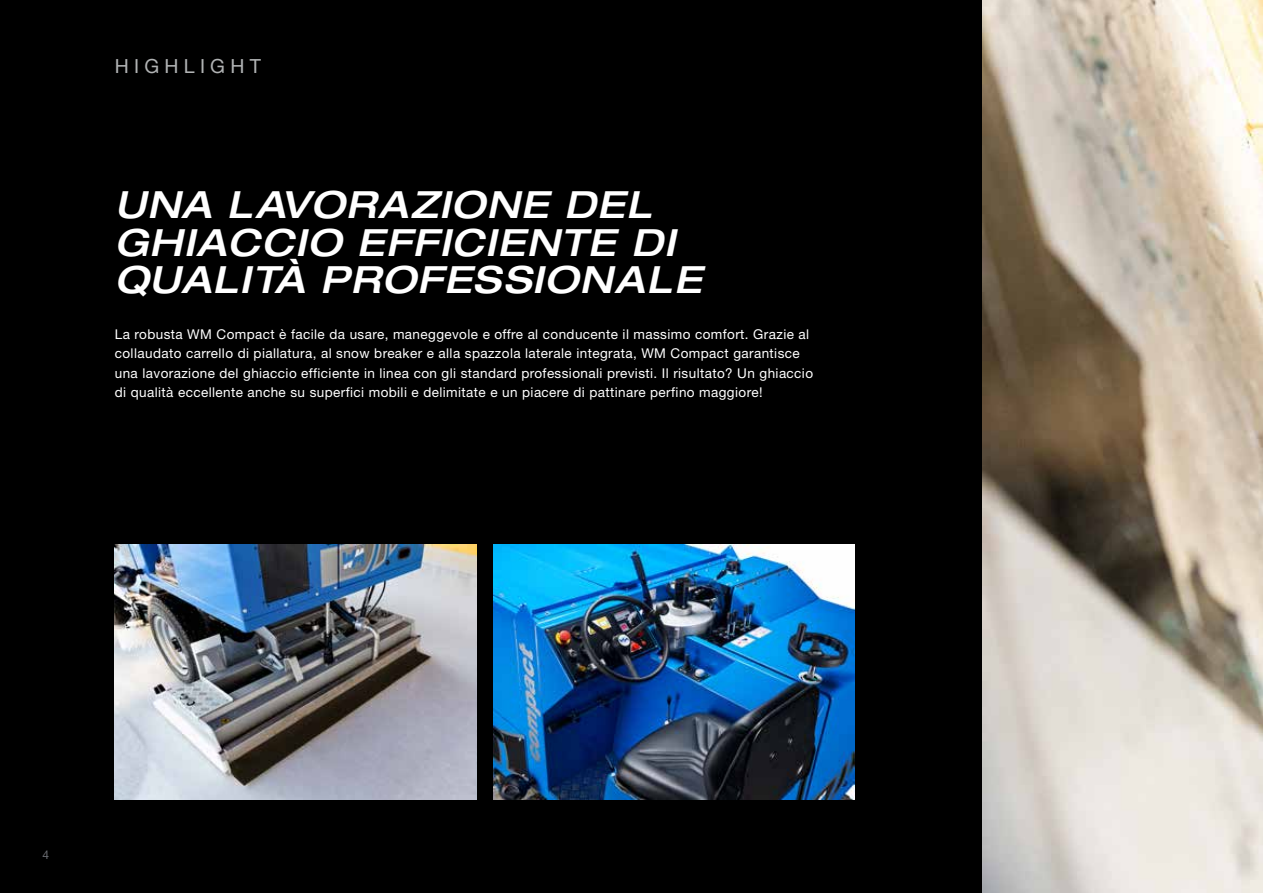
<style>
.page{position:relative;width:1263px;height:893px;background:#fff}
.page>*{position:absolute;margin:0;border:0;box-sizing:border-box;transform-origin:0 0}
.t1{font:italic 500 expanded 37.5px/37.5px "Helvetica Neue LT Std";letter-spacing:.03em;color:#fff}
.t2{font:19.5px "Helvetica Neue LT Std";letter-spacing:.27em;color:#b1b3b4}
.t3{font:13.5px/19.5px "Helvetica Neue LT Std";letter-spacing:.03em;color:#fff}
.t4{font:12px "Helvetica Neue LT Std";color:#6a6c71}
</style>
<div class="page">
<div style="left:0;top:0;width:982px;height:893px;background:#000"></div>
<img style="left:982px;top:0;width:281px;height:893px">
<img style="left:115px;top:544px;width:361px;height:255px">
<img style="left:493px;top:544px;width:362px;height:255px">
<h2 class="t2" style="left:115px;top:54px;width:148px">HIGHLIGHT</h2>
<h1 class="t1" style="left:115px;top:186px;width:589px">UNA LAVORAZIONE DEL<br>GHIACCIO EFFICIENTE DI<br>QUALITÀ PROFESSIONALE</h1>
<p class="t3" style="left:115px;top:324px;width:700px">La robusta WM Compact è facile da usare, maneggevole e offre al conducente il massimo comfort. Grazie al collaudato carrello di piallatura, al snow breaker e alla spazzola laterale integrata, WM Compact garantisce una lavorazione del ghiaccio efficiente in linea con gli standard professionali previsti. Il risultato? Un ghiaccio di qualità eccellente anche su superfici mobili e delimitate e un piacere di pattinare perfino maggiore!</p>
<p class="t4" style="left:43px;top:847px;width:8px">4</p>
</div>
